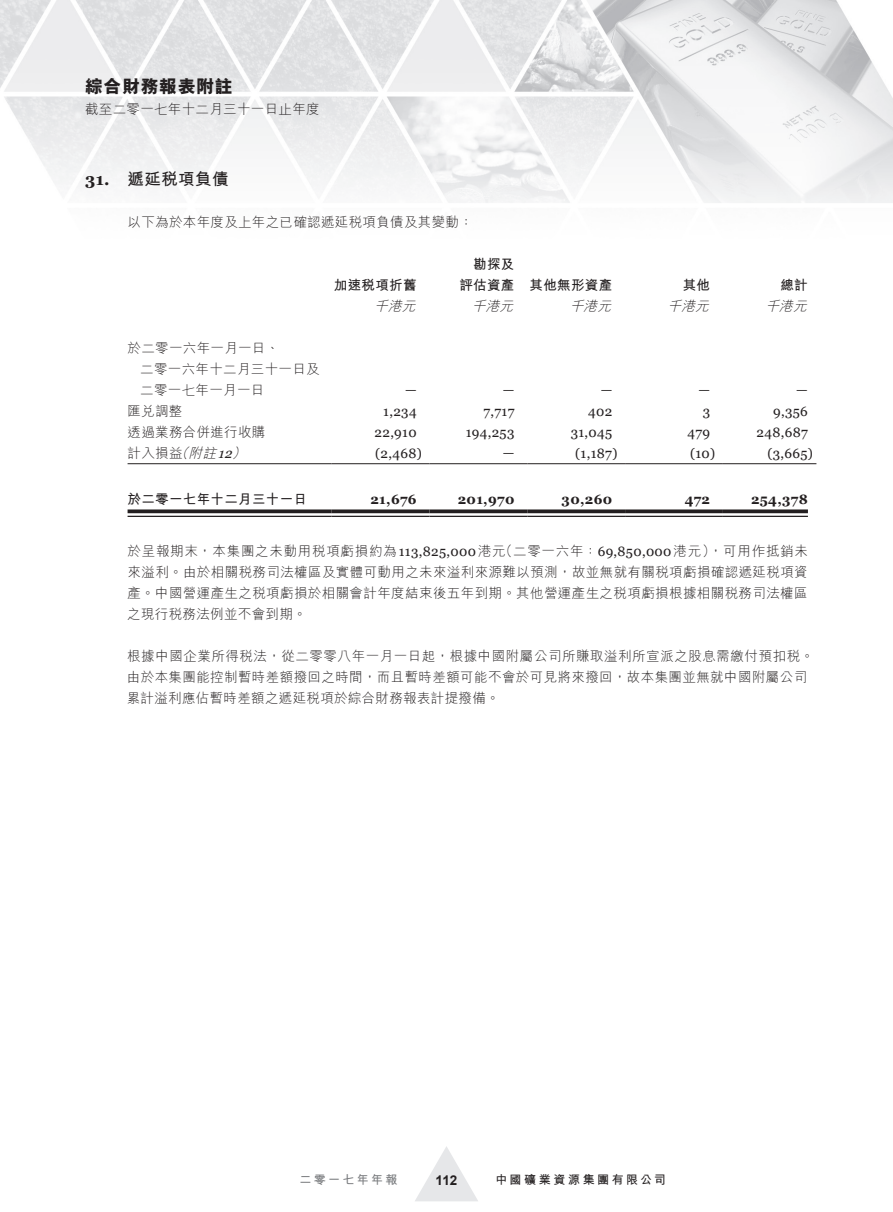
<style>
.page{position:relative;width:893px;height:1212px;background:#fff}
.page>*{position:absolute;margin:0;border:0;box-sizing:border-box;transform-origin:0 0}
.t1{font:800 18px "M Hei HK";letter-spacing:.03em;color:#231f20}
.t2{font:700 16.5px "M Hei HK";letter-spacing:.025em;color:#231f20}
.t3{font:700 16.5px "Georgia";color:#231f20}
.t4{font:300 13.5px/21px "M Hei HK";letter-spacing:.03em;color:#231f20}
.t5{font:13.5px "Georgia";letter-spacing:.025em;color:#231f20}
.t6{font:700 13.5px "M Hei HK";letter-spacing:.025em;color:#231f20}
.t7{font:700 13.5px "Georgia";letter-spacing:.025em;color:#231f20}
.t8{font:300 13.5px "M Hei HK";letter-spacing:.055em;color:#231f20}
.t9{font:italic 300 13.5px "M Hei HK";color:#231f20}
.t10{font:700 13.5px "Arial";color:#231f20}
.t11{font:italic 13.5px "Georgia";color:#231f20}
.t12{font:700 12px "M Hei HK";letter-spacing:.205em;color:#231f20}
.t13{font:700 12px "M Hei HK";letter-spacing:.195em;color:#76787b}
.s1{font-style:italic}
.s2{font-family:"Georgia";font-weight:400}
</style>
<div class="page">
<img style="left:0;top:0;width:893px;height:517px">
<svg style="left:415px;top:1146px;width:63px;height:55px"></svg>
<hr style="left:128px;top:463px;width:204px;height:1px;background:#231f20">
<hr style="left:332px;top:463px;width:97px;height:1px;background:#231f20">
<hr style="left:429px;top:463px;width:98px;height:1px;background:#231f20">
<hr style="left:527px;top:463px;width:98px;height:1px;background:#231f20">
<hr style="left:625px;top:463px;width:98px;height:1px;background:#231f20">
<hr style="left:723px;top:463px;width:93px;height:1px;background:#231f20">
<svg style="left:128px;top:509px;width:204px;height:4px"></svg>
<hr style="left:128px;top:516px;width:204px;height:1px;background:#231f20">
<svg style="left:332px;top:509px;width:97px;height:4px"></svg>
<hr style="left:332px;top:516px;width:97px;height:1px;background:#231f20">
<svg style="left:429px;top:509px;width:98px;height:4px"></svg>
<hr style="left:429px;top:516px;width:98px;height:1px;background:#231f20">
<svg style="left:527px;top:509px;width:98px;height:4px"></svg>
<hr style="left:527px;top:516px;width:98px;height:1px;background:#231f20">
<svg style="left:625px;top:509px;width:98px;height:4px"></svg>
<hr style="left:625px;top:516px;width:98px;height:1px;background:#231f20">
<svg style="left:723px;top:509px;width:85px;height:4px"></svg>
<hr style="left:723px;top:516px;width:85px;height:1px;background:#231f20">
<h1 class="t1" style="left:85px;top:74px;width:149px">綜合財務報表附註</h1>
<p class="t4" style="left:85px;top:98px;width:236px">截至二零一七年十二月三十一日止年度</p>
<p class="t3" style="left:85px;top:168px;width:26px">31.</p>
<p class="t2" style="left:128px;top:167px;width:103px">遞延稅項負債</p>
<p class="t4" style="left:128px;top:211px;width:347px">以下為於本年度及上年之已確認遞延稅項負債及其變動：</p>
<p class="t6" style="left:473px;top:254px;width:43px">勘探及</p>
<p class="t6" style="left:334px;top:275px;width:84px">加速稅項折舊</p>
<p class="t6" style="left:459px;top:275px;width:57px">評估資產</p>
<p class="t6" style="left:529px;top:275px;width:84px">其他無形資產</p>
<p class="t6" style="left:683px;top:275px;width:29px">其他</p>
<p class="t6" style="left:780px;top:275px;width:29px">總計</p>
<p class="t9" style="left:374px;top:296px;width:47px">千港元</p>
<p class="t9" style="left:472px;top:296px;width:47px">千港元</p>
<p class="t9" style="left:570px;top:296px;width:47px">千港元</p>
<p class="t9" style="left:668px;top:296px;width:47px">千港元</p>
<p class="t9" style="left:765px;top:296px;width:47px">千港元</p>
<p class="t4" style="left:140px;top:337px;width:181px;text-indent:-13px">於二零一六年一月一日、<br>二零一六年十二月三十一日及</p>
<p class="t4" style="left:140px;top:379px;width:126px">二零一七年一月一日</p>
<p class="t5" style="left:405px;top:381px;width:13px">—</p>
<p class="t5" style="left:503px;top:381px;width:13px">—</p>
<p class="t5" style="left:601px;top:381px;width:13px">—</p>
<p class="t5" style="left:698px;top:381px;width:13px">—</p>
<p class="t5" style="left:796px;top:381px;width:13px">—</p>
<p class="t4" style="left:128px;top:400px;width:56px">匯兌調整</p>
<p class="t5" style="left:383px;top:403px;width:35px">1,234</p>
<p class="t5" style="left:483px;top:403px;width:33px">7,717</p>
<p class="t5" style="left:588px;top:403px;width:26px">402</p>
<p class="t5" style="left:703px;top:403px;width:9px">3</p>
<p class="t5" style="left:773px;top:403px;width:36px">9,356</p>
<p class="t4" style="left:128px;top:421px;width:139px">透過業務合併進行收購</p>
<p class="t5" style="left:375px;top:424px;width:44px">22,910</p>
<p class="t5" style="left:466px;top:424px;width:50px">194,253</p>
<p class="t5" style="left:571px;top:424px;width:43px">31,045</p>
<p class="t5" style="left:687px;top:424px;width:24px">479</p>
<p class="t5" style="left:757px;top:424px;width:53px">248,687</p>
<p class="t9" style="left:175px;top:443px;width:20px">（</p>
<p class="t9" style="left:232px;top:443px;width:20px">(</p>
<p class="t4" style="left:128px;top:442px;width:95px">計入損益<span class="s1">附註</span></p>
<p class="t11" style="left:218px;top:445px;width:20px">12</p>
<p class="t5" style="left:375px;top:445px;width:48px">)2,468(</p>
<p class="t5" style="left:503px;top:444px;width:13px">—</p>
<p class="t5" style="left:575px;top:445px;width:44px">)1,187(</p>
<p class="t5" style="left:690px;top:445px;width:27px">)10(</p>
<p class="t5" style="left:767px;top:445px;width:47px">)3,665(</p>
<p class="t6" style="left:128px;top:490px;width:181px">於二零一七年十二月三十一日</p>
<p class="t7" style="left:370px;top:491px;width:48px">21,676</p>
<p class="t7" style="left:458px;top:491px;width:58px">201,970</p>
<p class="t7" style="left:562px;top:491px;width:52px">30,260</p>
<p class="t7" style="left:685px;top:491px;width:27px">472</p>
<p class="t7" style="left:751px;top:491px;width:58px">254,378</p>
<p class="t8" style="left:499px;top:541px;width:310px">（二零一六年：<span class="s2">69,850,000</span>港元，）可用作抵銷未</p>
<p class="t4" style="left:127px;top:540px;width:682px">於呈報期末，本集團之未動用稅項虧損約為<span class="s2">113,825,000</span>港元<br>來溢利。由於相關稅務司法權區及實體可動用之未來溢利來源難以預測，故並無就有關稅項虧損確認遞延稅項資產。中國營運產生之稅項虧損於相關會計年度結束後五年到期。其他營運產生之稅項虧損根據相關稅務司法權區之現行稅務法例並不會到期。</p>
<p class="t4" style="left:127px;top:645px;width:689px">根據中國企業所得稅法，從二零零八年一月一日起，根據中國附屬公司所賺取溢利所宣派之股息需繳付預扣稅。由於本集團能控制暫時差額撥回之時間，而且暫時差額可能不會於可見將來撥回，故本集團並無就中國附屬公司累計溢利應佔暫時差額之遞延稅項於綜合財務報表計提撥備。</p>
<p class="t13" style="left:300px;top:1171px;width:100px">二零一七年年報</p>
<p class="t10" style="left:435px;top:1171px;width:24px">112</p>
<p class="t12" style="left:495px;top:1171px;width:172px">中國礦業資源集團有限公司</p>
</div>
